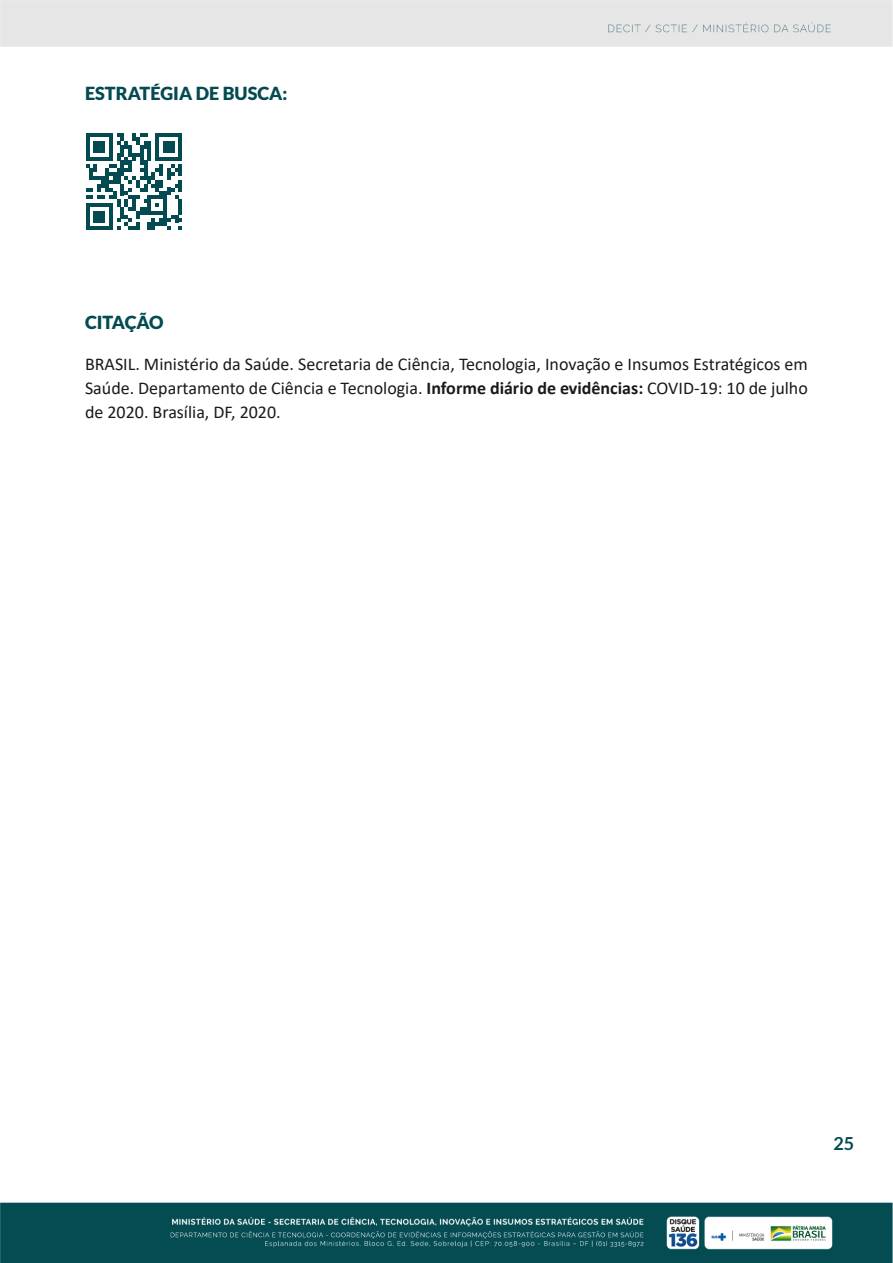
<style>
.page{position:relative;width:893px;height:1263px;background:#fff}
.page>*{position:absolute;margin:0;border:0;box-sizing:border-box;transform-origin:0 0}
.t1{font:18px/24px "Calibri";color:#1a1a1a;text-align:justify}
.t2{font:900 18px "Lato";color:#034b51}
.t3{font:700 18px "Lato";color:#034b51}
.s1{font-weight:700}
</style>
<div class="page">
<img style="left:0;top:0;width:893px;height:1263px">
<svg style="left:86px;top:133px;width:96px;height:97px"></svg>
<p class="t2" style="left:85px;top:82px;width:204px">ESTRATÉGIA DE BUSCA:</p>
<p class="t2" style="left:85px;top:312px;width:80px">CITAÇÃO</p>
<p class="t1" style="left:85px;top:351px;width:724px">BRASIL. Ministério da Saúde. Secretaria de Ciência, Tecnologia, Inovação e Insumos Estratégicos em Saúde. Departamento de Ciência e Tecnologia. <span class="s1">Informe diário de evidências:</span> COVID-19: 10 de julho de 2020. Brasília, DF, 2020.</p>
<p class="t3" style="left:833px;top:1133px;width:22px">25</p>
</div>
